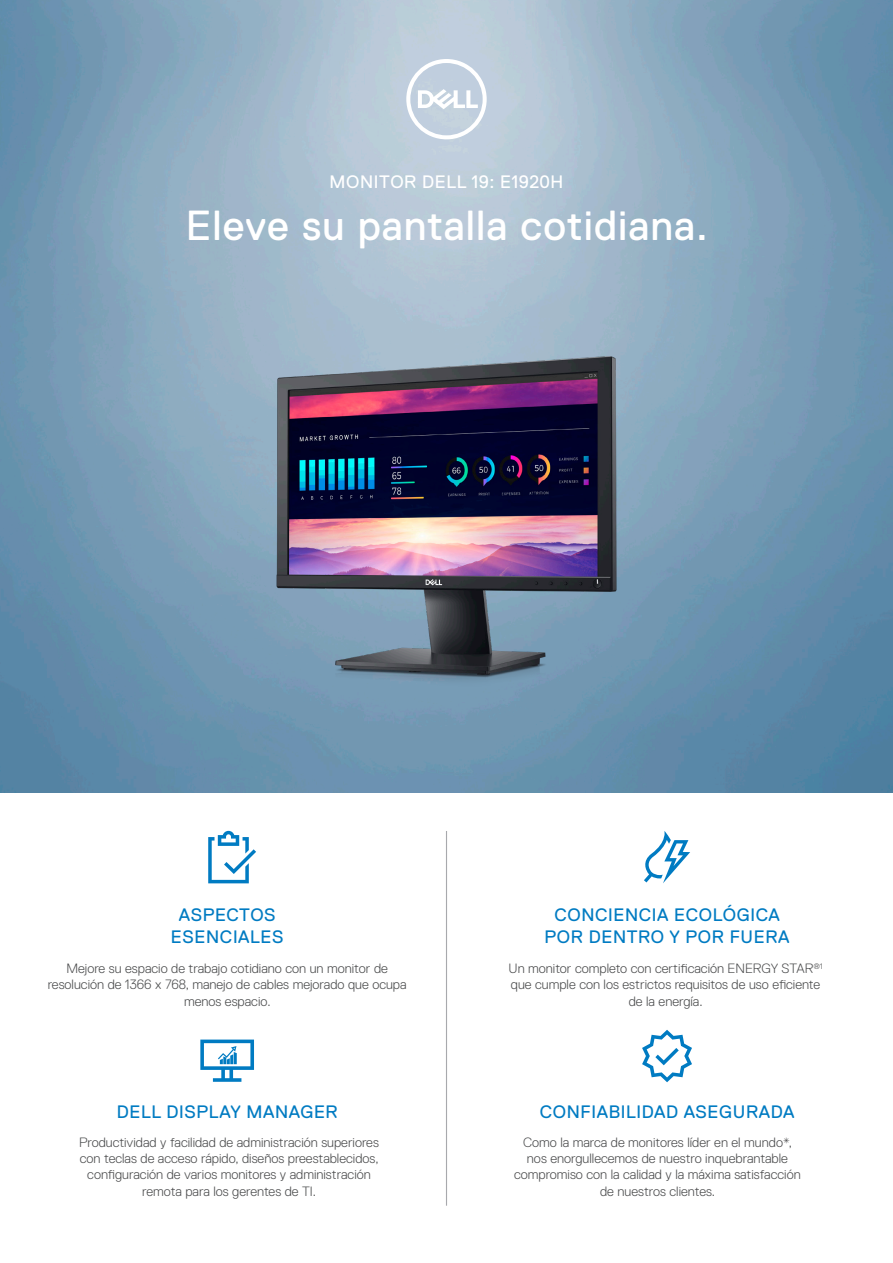
<style>
.page{position:relative;width:893px;height:1263px;background:#fff}
.page>*{position:absolute;margin:0;border:0;box-sizing:border-box;transform-origin:0 0}
.t1{font:42px "Dell Replica";letter-spacing:.025em;color:#fff}
.t2{font:18px/21.6px "Dell Replica";letter-spacing:.035em;color:#007bc2;text-align:center}
.t3{font:18px "Dell Replica";letter-spacing:.035em;color:#fff}
.t4{font:300 13.5px/16.2px "Dell Replica";color:#4b4c4d;text-align:center}
</style>
<div class="page">
<img style="left:0;top:0;width:893px;height:793px">
<img style="left:216px;top:269px;width:461px;height:503px">
<svg style="left:200px;top:1039px;width:54px;height:43px"></svg>
<svg style="left:406px;top:59px;width:81px;height:80px"></svg>
<hr style="left:446px;top:831px;width:1px;height:375px;background:#a8a9ad">
<svg style="left:642px;top:1030px;width:50px;height:52px"></svg>
<svg style="left:208px;top:831px;width:48px;height:52px"></svg>
<svg style="left:644px;top:831px;width:46px;height:52px"></svg>
<p class="t3" style="left:330px;top:172px;width:235px">MONITOR DELL 19: E1920H</p>
<p class="t1" style="left:186px;top:202px;width:524px">Eleve su pantalla cotidiana.</p>
<p class="t2" style="left:545px;top:904px;width:246px">CONCIENCIA ECOLÓGICA<br>POR DENTRO Y POR FUERA</p>
<p class="t2" style="left:171px;top:904px;width:114px">ASPECTOS<br>ESENCIALES</p>
<p class="t4" style="left:48px;top:960px;width:360px">Mejore su espacio de trabajo cotidiano con un monitor de resolución de 1366 x 768, manejo de cables mejorado que ocupa menos espacio.</p>
<p class="t4" style="left:508px;top:960px;width:316px">Un monitor completo con certificación ENERGY STAR<sup>®1 </sup>que cumple con los estrictos requisitos de uso eficiente de la energía.</p>
<p class="t2" style="left:117px;top:1101px;width:222px">DELL DISPLAY MANAGER</p>
<p class="t4" style="left:79px;top:1134px;width:301px">Productividad y facilidad de administración superiores con teclas de acceso rápido, diseños preestablecidos, configuración de varios monitores y administración remota para los gerentes de TI.</p>
<p class="t2" style="left:540px;top:1101px;width:256px">CONFIABILIDAD ASEGURADA</p>
<p class="t4" style="left:514px;top:1134px;width:288px">Como la marca de monitores líder en el mundo*, nos enorgullecemos de nuestro inquebrantable compromiso con la calidad y la máxima satisfacción de nuestros clientes.</p>
</div>
